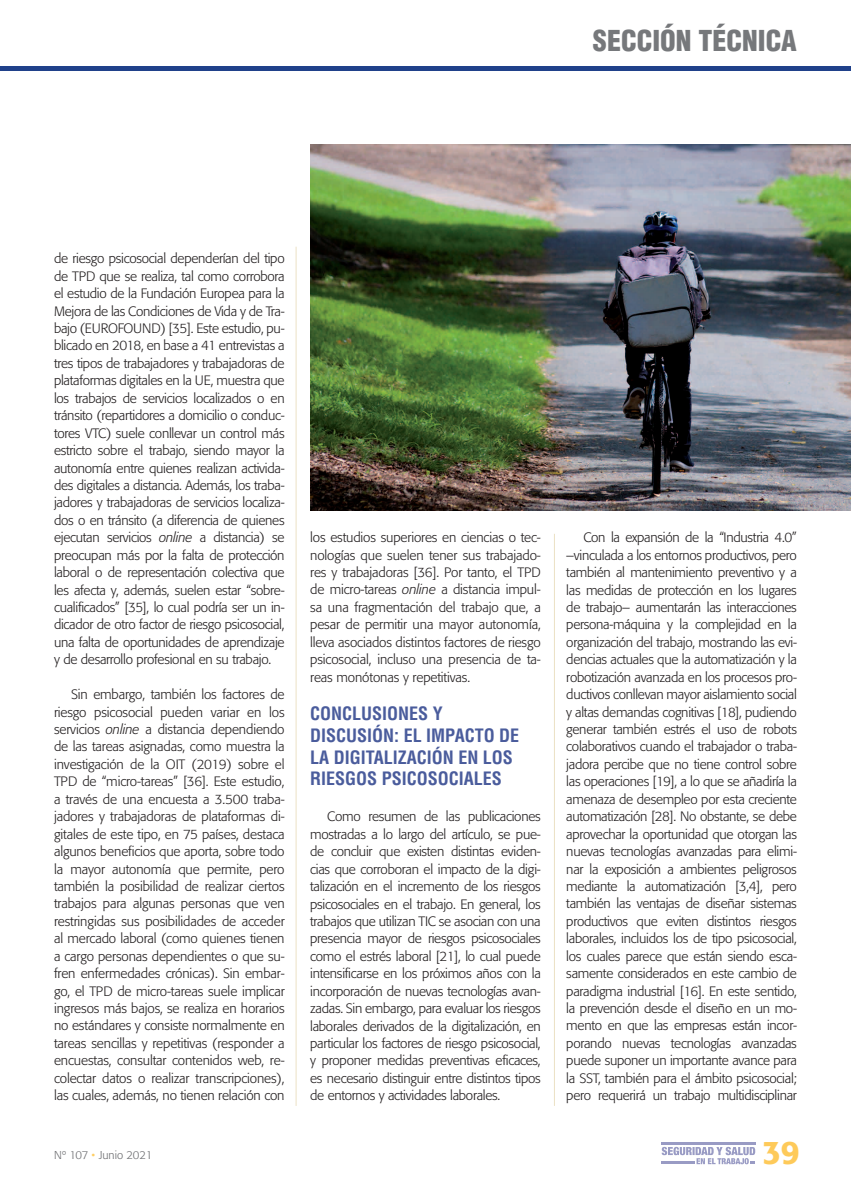
<style>
.page{position:relative;width:851px;height:1191px;background:#fff}
.page>*{position:absolute;margin:0;border:0;box-sizing:border-box;transform-origin:0 0}
.t1{font:500 32.4px "Formata";color:#feca5a}
.t2{font:900 condensed 28.05px "Helvetica LT Std";color:#76787b}
.t3{font:700 condensed 18px/21.6px "Helvetica LT Std";color:#4a5c9c}
.t4{font:300 13.5px/17.4px "Formata";letter-spacing:-.02em;color:#231f20;text-align:justify}
.t5{font:300 11.25px "Formata";color:#6c6d70}
.s1{font-style:italic}
.s2{color:#fece64}
</style>
<div class="page">
<hr style="left:0;top:67px;width:850px;height:4px;background:#20418a">
<hr style="left:661px;top:1142px;width:94px;height:2px;background:#999bc4">
<svg style="left:661px;top:1146px;width:94px;height:18px"></svg>
<hr style="left:554px;top:534px;width:1px;height:572px;background:#ece1c5">
<hr style="left:296px;top:247px;width:1px;height:859px;background:#ece1c5">
<img style="left:310px;top:145px;width:540px;height:365px">
<h2 class="t2" style="left:593px;top:23px;width:205px">SECCIÓN TÉCNICA</h2>
<p class="t4" style="left:54px;top:250px;width:232px">de riesgo psicosocial dependerían del tipo de TPD que se realiza, tal como corrobora el estudio de la Fundación Europea para la Mejora de las Condiciones de Vida y de Tra&shy;bajo (EUROFOUND) [35]. Este estudio, pu&shy;blicado en 2018, en base a 41 entrevistas a tres tipos de trabajadores y trabajadoras de plataformas digitales en la UE, muestra que los trabajos de servicios localizados o en tránsito (repartidores a domicilio o conduc&shy;tores VTC) suele conllevar un control más estricto sobre el trabajo, siendo mayor la autonomía entre quienes realizan activida&shy;des digitales a distancia. Además, los traba&shy;jadores y trabajadoras de servicios localiza&shy;dos o en tránsito (a diferencia de quienes ejecutan servicios <span class="s1">online</span> a distancia) se preocupan más por la falta de protección laboral o de representación colectiva que les afecta y, además, suelen estar “sobre&shy;cualificados” [35], lo cual podría ser un in&shy;dicador de otro factor de riesgo psicosocial, una falta de oportunidades de aprendizaje y de desarrollo profesional en su trabajo.</p>
<p class="t4" style="left:54px;top:686px;width:232px;text-indent:17px">Sin embargo, también los factores de riesgo psicosocial pueden variar en los servicios <span class="s1">online</span> a distancia dependiendo de las tareas asignadas, como muestra la investigación de la OIT (2019) sobre el TPD de “micro-tareas” [36]. Este estudio, a través de una encuesta a 3.500 traba&shy;jadores y trabajadoras de plataformas di&shy;gitales de este tipo, en 75 países, destaca algunos beneficios que aporta, sobre todo la mayor autonomía que permite, pero también la posibilidad de realizar ciertos trabajos para algunas personas que ven restringidas sus posibilidades de acceder al mercado laboral (como quienes tienen a cargo personas dependientes o que su&shy;fren enfermedades crónicas). Sin embar&shy;go, el TPD de micro-tareas suele implicar ingresos más bajos, se realiza en horarios no estándares y consiste normalmente en tareas sencillas y repetitivas (responder a encuestas, consultar contenidos web, re&shy;colectar datos o realizar transcripciones), las cuales, además, no tienen relación con</p>
<p class="t4" style="left:310px;top:529px;width:232px">los estudios superiores en ciencias o tec&shy;nologías que suelen tener sus trabajado&shy;res y trabajadoras [36]. Por tanto, el TPD de micro-tareas <span class="s1">online</span> a distancia impul&shy;sa una fragmentación del trabajo que, a pesar de permitir una mayor autonomía, lleva asociados distintos factores de riesgo psicosocial, incluso una presencia de ta&shy;reas monótonas y repetitivas.</p>
<h3 class="t3" style="left:310px;top:703px;width:210px">CONCLUSIONES Y<br>DISCUSIÓN: EL IMPACTO DE<br>LA DIGITALIZACIÓN EN LOS<br>RIESGOS PSICOSOCIALES</h3>
<p class="t4" style="left:310px;top:808px;width:232px;text-indent:17px">Como resumen de las publicaciones mostradas a lo largo del artículo, se pue&shy;de concluir que existen distintas eviden&shy;cias que corroboran el impacto de la digi&shy;talización en el incremento de los riesgos psicosociales en el trabajo. En general, los trabajos que utilizan TIC se asocian con una presencia mayor de riesgos psicosociales como el estrés laboral [21], lo cual puede intensificarse en los próximos años con la incorporación de nuevas tecnologías avan&shy;zadas. Sin embargo, para evaluar los riesgos laborales derivados de la digitalización, en particular los factores de riesgo psicosocial, y proponer medidas preventivas eficaces, es necesario distinguir entre distintos tipos de entornos y actividades laborales.</p>
<p class="t4" style="left:566px;top:529px;width:232px;text-indent:17px">Con la expansión de la “Industria 4.0” –vinculada a los entornos productivos, pero también al mantenimiento preventivo y a las medidas de protección en los lugares de trabajo– aumentarán las interacciones persona-máquina y la complejidad en la organización del trabajo, mostrando las evi&shy;dencias actuales que la automatización y la robotización avanzada en los procesos pro&shy;ductivos conllevan mayor aislamiento social y altas demandas cognitivas [18], pudiendo generar también estrés el uso de robots colaborativos cuando el trabajador o traba&shy;jadora percibe que no tiene control sobre las operaciones [19], a lo que se añadiría la amenaza de desempleo por esta creciente automatización [28]. No obstante, se debe aprovechar la oportunidad que otorgan las nuevas tecnologías avanzadas para elimi&shy;nar la exposición a ambientes peligrosos mediante la automatización [3,4], pero también las ventajas de diseñar sistemas productivos que eviten distintos riesgos laborales, incluidos los de tipo psicosocial, los cuales parece que están siendo esca&shy;samente considerados en este cambio de paradigma industrial [16]. En este sentido, la prevención desde el diseño en un mo&shy;mento en que las empresas están incor&shy;porando nuevas tecnologías avanzadas puede suponer un importante avance para la SST, también para el ámbito psicosocial; pero requerirá un trabajo multidisciplinar</p>
<p class="t5" style="left:54px;top:1148px;width:100px">Nº 107 <span class="s2">•</span> Junio 2021</p>
<h1 class="t1" style="left:762px;top:1132px;width:39px">39</h1>
</div>
